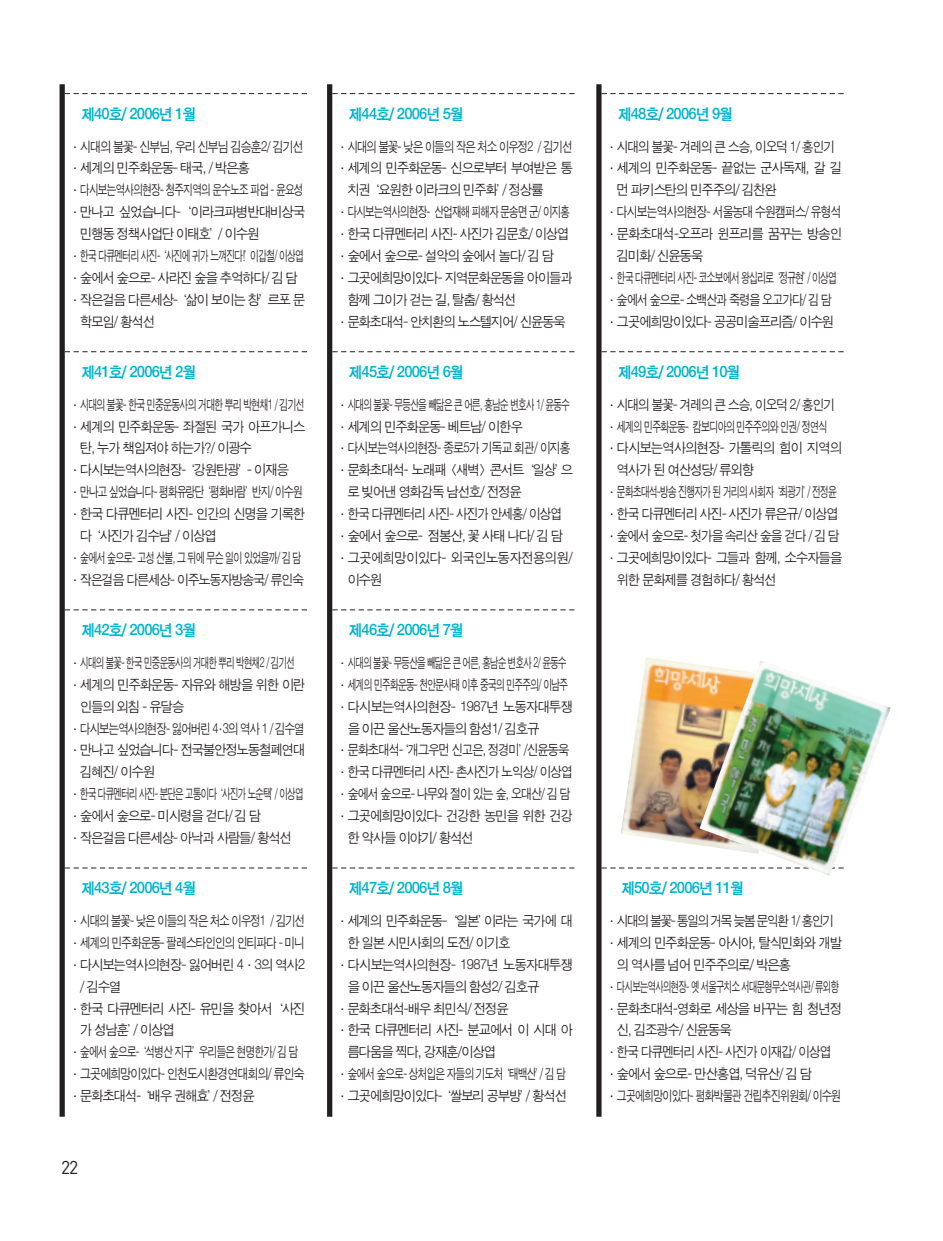
<style>
.page{position:relative;width:943px;height:1241px;background:#fff}
.page>*{position:absolute;margin:0;border:0;box-sizing:border-box;transform-origin:0 0}
.t1{font:18.38px "DIN";color:#231f20;scale:.95 1}
.t2{font:15.75px "Sand Kg";letter-spacing:-.055em;color:#00b4cd;scale:.95 1}
.t3{font:14px "Sand Jg";letter-spacing:-.055em;color:#231f20;scale:.95 1}
.t4{font:14px "Sand Jg";letter-spacing:-.035em;color:#231f20;scale:.95 1}
.t5{font:14px "Sand Jg";letter-spacing:-.08em;color:#231f20;scale:.95 1}
.t6{font:14px "Sand Jg";letter-spacing:-.02em;color:#231f20;scale:.95 1}
</style>
<div class="page">
<svg style="left:65px;top:93px;width:242px;height:1px"></svg>
<svg style="left:65px;top:351px;width:242px;height:1px"></svg>
<svg style="left:65px;top:609px;width:242px;height:1px"></svg>
<svg style="left:65px;top:867px;width:242px;height:1px"></svg>
<div style="left:60px;top:84px;width:5px;height:1032px;background:#231f20"></div>
<svg style="left:332px;top:93px;width:242px;height:1px"></svg>
<svg style="left:332px;top:351px;width:242px;height:1px"></svg>
<svg style="left:332px;top:609px;width:242px;height:1px"></svg>
<svg style="left:332px;top:867px;width:242px;height:1px"></svg>
<div style="left:327px;top:84px;width:5px;height:1032px;background:#231f20"></div>
<svg style="left:601px;top:93px;width:242px;height:1px"></svg>
<svg style="left:601px;top:351px;width:242px;height:1px"></svg>
<svg style="left:601px;top:867px;width:98px;height:1px"></svg>
<div style="left:596px;top:84px;width:5px;height:1032px;background:#231f20"></div>
<img style="left:621px;top:657px;width:78px;height:188px">
<img style="left:699px;top:661px;width:191px;height:214px">
<p class="t2" style="left:81px;top:106px;width:122px">제40호/ 2006년 1월</p>
<p class="t3" style="left:69px;top:139px;width:248px">·시대의 불꽃- 신부님, 우리 신부님 김승훈2/ 김기선</p>
<p class="t3" style="left:69px;top:161px;width:192px">·세계의 민주화운동- 태국, / 박은홍</p>
<p class="t3" style="left:69px;top:183px;width:248px">·다시보는역사의현장- 청주지역의 운수노조 파업 - 윤요성</p>
<p class="t3" style="left:69px;top:205px;width:250px">·만나고 싶었습니다-‘이라크파병반대비상국</p>
<p class="t3" style="left:80px;top:227px;width:190px">민행동 정책사업단 이태호’/ 이수원</p>
<p class="t3" style="left:69px;top:249px;width:249px">·한국 다큐멘터리 사진-‘사진에 귀가 느껴진다!’이갑철/ 이상엽</p>
<p class="t3" style="left:69px;top:270px;width:242px">·숲에서 숲으로- 사라진 숲을 추억하다/ 김 담</p>
<p class="t3" style="left:69px;top:292px;width:250px">·작은걸음 다른세상-‘삶이 보이는 창’르포 문</p>
<p class="t3" style="left:80px;top:314px;width:80px">학모임/ 황석선</p>
<p class="t2" style="left:81px;top:364px;width:122px">제41호/ 2006년 2월</p>
<p class="t3" style="left:69px;top:397px;width:249px">·시대의 불꽃- 한국 민중운동사의 거대한 뿌리 박현채1 / 김기선</p>
<p class="t3" style="left:69px;top:419px;width:250px">·세계의 민주화운동- 좌절된 국가 아프가니스</p>
<p class="t3" style="left:80px;top:441px;width:182px">탄, 누가 책임져야 하는가?/ 이광수</p>
<p class="t3" style="left:69px;top:463px;width:233px">·다시보는역사의현장-‘강원탄광’- 이재응</p>
<p class="t3" style="left:69px;top:485px;width:247px">·만나고 싶었습니다- 평화유랑단‘평화바람’반지/ 이수원</p>
<p class="t3" style="left:69px;top:507px;width:250px">·한국 다큐멘터리 사진- 인간의 신명을 기록한</p>
<p class="t3" style="left:80px;top:528px;width:145px">다‘사진가 김수남’/ 이상엽</p>
<p class="t3" style="left:69px;top:550px;width:246px">·숲에서 숲으로- 고성 산불, 그 뒤에 무슨 일이 있었을까/ 김 담</p>
<p class="t3" style="left:69px;top:572px;width:249px">·작은걸음 다른세상- 이주노동자방송국/ 류인숙</p>
<p class="t2" style="left:81px;top:622px;width:122px">제42호/ 2006년 3월</p>
<p class="t3" style="left:69px;top:655px;width:239px">·시대의 불꽃- 한국 민중운동사의 거대한 뿌리 박현채2 / 김기선</p>
<p class="t3" style="left:69px;top:677px;width:250px">·세계의 민주화운동- 자유와 해방을 위한 이란</p>
<p class="t3" style="left:80px;top:699px;width:111px">인들의 외침 - 유달승</p>
<p class="t3" style="left:69px;top:721px;width:249px">·다시보는역사의현장- 잃어버린 4·3의 역사 1 / 김수열</p>
<p class="t3" style="left:69px;top:743px;width:250px">·만나고 싶었습니다- 전국불안정노동철폐연대</p>
<p class="t3" style="left:80px;top:764px;width:80px">김혜진/ 이수원</p>
<p class="t3" style="left:69px;top:786px;width:248px">·한국 다큐멘터리 사진- 분단은 고통이다‘사진가 노순택’/ 이상엽</p>
<p class="t3" style="left:69px;top:808px;width:204px">·숲에서 숲으로- 미시령을 걷다/ 김 담</p>
<p class="t3" style="left:69px;top:830px;width:236px">·작은걸음 다른세상- 아낙과 사람들/ 황석선</p>
<p class="t2" style="left:81px;top:880px;width:122px">제43호/ 2006년 4월</p>
<p class="t3" style="left:69px;top:913px;width:250px">·시대의 불꽃- 낮은 이들의 작은 처소 이우정1 / 김기선</p>
<p class="t3" style="left:69px;top:935px;width:250px">·세계의 민주화운동- 팔레스타인인의 인티파다 - 미니</p>
<p class="t3" style="left:69px;top:957px;width:250px">·다시보는역사의현장- 잃어버린 4·3의 역사2</p>
<p class="t3" style="left:80px;top:979px;width:45px">/ 김수열</p>
<p class="t3" style="left:69px;top:1001px;width:250px">·한국 다큐멘터리 사진- 유민을 찾아서‘사진</p>
<p class="t3" style="left:80px;top:1022px;width:101px">가 성남훈’/ 이상엽</p>
<p class="t3" style="left:69px;top:1044px;width:243px">·숲에서 숲으로-‘석병산 지구’우리들은 현명한가/ 김 담</p>
<p class="t3" style="left:69px;top:1066px;width:249px">·그곳에희망이있다- 인천도시환경연대회의/ 류인숙</p>
<p class="t3" style="left:69px;top:1088px;width:197px">·문화초대석-‘배우 권해효’/ 전정윤</p>
<h1 class="t1" style="left:61px;top:1156px;width:19px">22</h1>
<p class="t2" style="left:349px;top:106px;width:122px">제44호/ 2006년 5월</p>
<p class="t3" style="left:336px;top:139px;width:250px">·시대의 불꽃- 낮은 이들의 작은 처소 이우정2 / 김기선</p>
<p class="t3" style="left:336px;top:161px;width:250px">·세계의 민주화운동- 신으로부터 부여받은 통</p>
<p class="t3" style="left:348px;top:183px;width:207px">치권‘요원한 이라크의 민주화’/ 정상률</p>
<p class="t3" style="left:336px;top:205px;width:247px">·다시보는역사의현장- 산업재해 피해자 문송면 군/ 이지홍</p>
<p class="t3" style="left:336px;top:227px;width:246px">·한국 다큐멘터리 사진- 사진가 김문호/ 이상엽</p>
<p class="t3" style="left:336px;top:249px;width:231px">·숲에서 숲으로- 설악의 숲에서 놀다/ 김 담</p>
<p class="t3" style="left:336px;top:270px;width:250px">·그곳에희망이있다- 지역문화운동을 아이들과</p>
<p class="t3" style="left:348px;top:292px;width:179px">함께 그이가 걷는 길, 탈춤/ 황석선</p>
<p class="t3" style="left:336px;top:314px;width:242px">·문화초대석- 안치환의 노스텔지어/ 신윤동욱</p>
<p class="t2" style="left:349px;top:364px;width:122px">제45호/ 2006년 6월</p>
<p class="t3" style="left:336px;top:397px;width:247px">·시대의 불꽃- 무등산을 빼닮은 큰 어른, 홍남순 변호사 1/ 윤동수</p>
<p class="t3" style="left:336px;top:419px;width:197px">·세계의 민주화운동- 베트남/ 이한우</p>
<p class="t3" style="left:336px;top:441px;width:248px">·다시보는역사의현장- 종로5가 기독교 회관/ 이지홍</p>
<p class="t3" style="left:336px;top:463px;width:250px">·문화초대석- 노래패 &lt;새벽&gt; 콘서트‘일상’으</p>
<p class="t3" style="left:348px;top:485px;width:184px">로 빚어낸 영화감독 남선호/ 전정윤</p>
<p class="t3" style="left:336px;top:507px;width:239px">·한국 다큐멘터리 사진- 사진가 안세홍/ 이상엽</p>
<p class="t3" style="left:336px;top:528px;width:240px">·숲에서 숲으로- 점봉산, 꽃 사태 나다/ 김 담</p>
<p class="t6" style="left:336px;top:550px;width:250px">·그곳에희망이있다- 외국인노동자전용의원/</p>
<p class="t3" style="left:348px;top:572px;width:38px">이수원</p>
<p class="t2" style="left:349px;top:622px;width:122px">제46호/ 2006년 7월</p>
<p class="t3" style="left:336px;top:655px;width:243px">·시대의 불꽃- 무등산을 빼닮은 큰 어른, 홍남순 변호사 2/ 윤동수</p>
<p class="t3" style="left:336px;top:677px;width:245px">·세계의 민주화운동- 천안문사태 이후 중국의 민주주의/ 이남주</p>
<p class="t4" style="left:336px;top:699px;width:250px">·다시보는역사의현장- 1987년 노동자대투쟁</p>
<p class="t3" style="left:348px;top:721px;width:203px">을 이끈 울산노동자들의 함성1/ 김호규</p>
<p class="t3" style="left:336px;top:743px;width:246px">·문화초대석-‘개그우먼 신고은, 정경미’/신윤동욱</p>
<p class="t3" style="left:336px;top:764px;width:250px">·한국 다큐멘터리 사진- 촌사진가 노익상/ 이상엽</p>
<p class="t3" style="left:336px;top:786px;width:248px">·숲에서 숲으로- 나무와 절이 있는 숲, 오대산/ 김 담</p>
<p class="t3" style="left:336px;top:808px;width:250px">·그곳에희망이있다- 건강한 농민을 위한 건강</p>
<p class="t3" style="left:348px;top:830px;width:134px">한 약사들 이야기/ 황석선</p>
<p class="t2" style="left:349px;top:880px;width:122px">제47호/ 2006년 8월</p>
<p class="t3" style="left:336px;top:913px;width:250px">·세계의 민주화운동-‘일본’이라는 국가에 대</p>
<p class="t3" style="left:348px;top:935px;width:173px">한 일본 시민사회의 도전/ 이기호</p>
<p class="t4" style="left:336px;top:957px;width:250px">·다시보는역사의현장- 1987년 노동자대투쟁</p>
<p class="t3" style="left:348px;top:979px;width:203px">을 이끈 울산노동자들의 함성2/ 김호규</p>
<p class="t3" style="left:336px;top:1001px;width:182px">·문화초대석-배우 최민식/ 전정윤</p>
<p class="t3" style="left:336px;top:1022px;width:250px">·한국 다큐멘터리 사진- 분교에서 이 시대 아</p>
<p class="t3" style="left:348px;top:1044px;width:157px">름다움을 찍다, 강재훈/이상엽</p>
<p class="t3" style="left:336px;top:1066px;width:243px">·숲에서 숲으로- 상처입은 자들의 기도처‘태백산’/ 김 담</p>
<p class="t3" style="left:336px;top:1088px;width:244px">·그곳에희망이있다-‘쌀보리 공부방’/ 황석선</p>
<p class="t2" style="left:618px;top:106px;width:122px">제48호/ 2006년 9월</p>
<p class="t3" style="left:605px;top:139px;width:243px">·시대의 불꽃- 겨레의 큰 스승, 이오덕 1/ 홍인기</p>
<p class="t3" style="left:605px;top:161px;width:250px">·세계의 민주화운동- 끝없는 군사독재, 갈 길</p>
<p class="t3" style="left:617px;top:183px;width:169px">먼 파키스탄의 민주주의/ 김찬완</p>
<p class="t3" style="left:605px;top:205px;width:249px">·다시보는역사의현장- 서울농대 수원캠퍼스/ 유형석</p>
<p class="t3" style="left:605px;top:227px;width:250px">·문화초대석-오프라 윈프리를 꿈꾸는 방송인</p>
<p class="t3" style="left:617px;top:249px;width:92px">김미화/ 신윤동욱</p>
<p class="t3" style="left:605px;top:270px;width:245px">·한국 다큐멘터리 사진- 코소보에서 왕십리로‘정규현’/ 이상엽</p>
<p class="t3" style="left:605px;top:292px;width:239px">·숲에서 숲으로- 소백산과 죽령을 오고가다/ 김 담</p>
<p class="t3" style="left:605px;top:314px;width:242px">·그곳에희망이있다- 공공미술프리즘/ 이수원</p>
<p class="t2" style="left:618px;top:364px;width:130px">제49호/ 2006년 10월</p>
<p class="t3" style="left:605px;top:397px;width:243px">·시대의 불꽃- 겨레의 큰 스승, 이오덕 2/ 홍인기</p>
<p class="t3" style="left:605px;top:419px;width:234px">·세계의 민주화운동- 캄보디아의 민주주의와 인권/ 정연식</p>
<p class="t3" style="left:605px;top:441px;width:250px">·다시보는역사의현장- 가톨릭의 힘이 지역의</p>
<p class="t3" style="left:617px;top:463px;width:146px">역사가 된 여산성당/ 류외향</p>
<p class="t3" style="left:605px;top:485px;width:245px">·문화초대석-방송 진행자가 된 거리의 사회자‘최광기’/ 전정윤</p>
<p class="t3" style="left:605px;top:507px;width:246px">·한국 다큐멘터리 사진- 사진가 류은규/ 이상엽</p>
<p class="t3" style="left:605px;top:528px;width:248px">·숲에서 숲으로- 첫가을 속리산 숲을 걷다 / 김 담</p>
<p class="t3" style="left:605px;top:550px;width:250px">·그곳에희망이있다- 그들과 함께, 소수자들을</p>
<p class="t3" style="left:617px;top:572px;width:169px">위한 문화제를 경험하다/ 황석선</p>
<p class="t2" style="left:621px;top:880px;width:130px">제50호/ 2006년 11월</p>
<p class="t5" style="left:605px;top:913px;width:241px">·시대의 불꽃- 통일의 거목 늦봄 문익환 1/ 홍인기</p>
<p class="t3" style="left:605px;top:935px;width:250px">·세계의 민주화운동- 아시아, 탈식민화와 개발</p>
<p class="t3" style="left:617px;top:957px;width:184px">의 역사를 넘어 민주주의로/ 박은홍</p>
<p class="t3" style="left:605px;top:979px;width:247px">·다시보는역사의현장- 옛 서울구치소 서대문형무소역사관/ 류외향</p>
<p class="t3" style="left:605px;top:1001px;width:250px">·문화초대석-영화로 세상을 바꾸는 힘 청년정</p>
<p class="t3" style="left:617px;top:1022px;width:122px">신, 김조광수/ 신윤동욱</p>
<p class="t3" style="left:605px;top:1044px;width:239px">·한국 다큐멘터리 사진- 사진가 이재갑/ 이상엽</p>
<p class="t3" style="left:605px;top:1066px;width:219px">·숲에서 숲으로- 만산홍엽, 덕유산/ 김 담</p>
<p class="t3" style="left:605px;top:1088px;width:249px">·그곳에희망이있다- 평화박물관 건립추진위원회/ 이수원</p>
</div>
